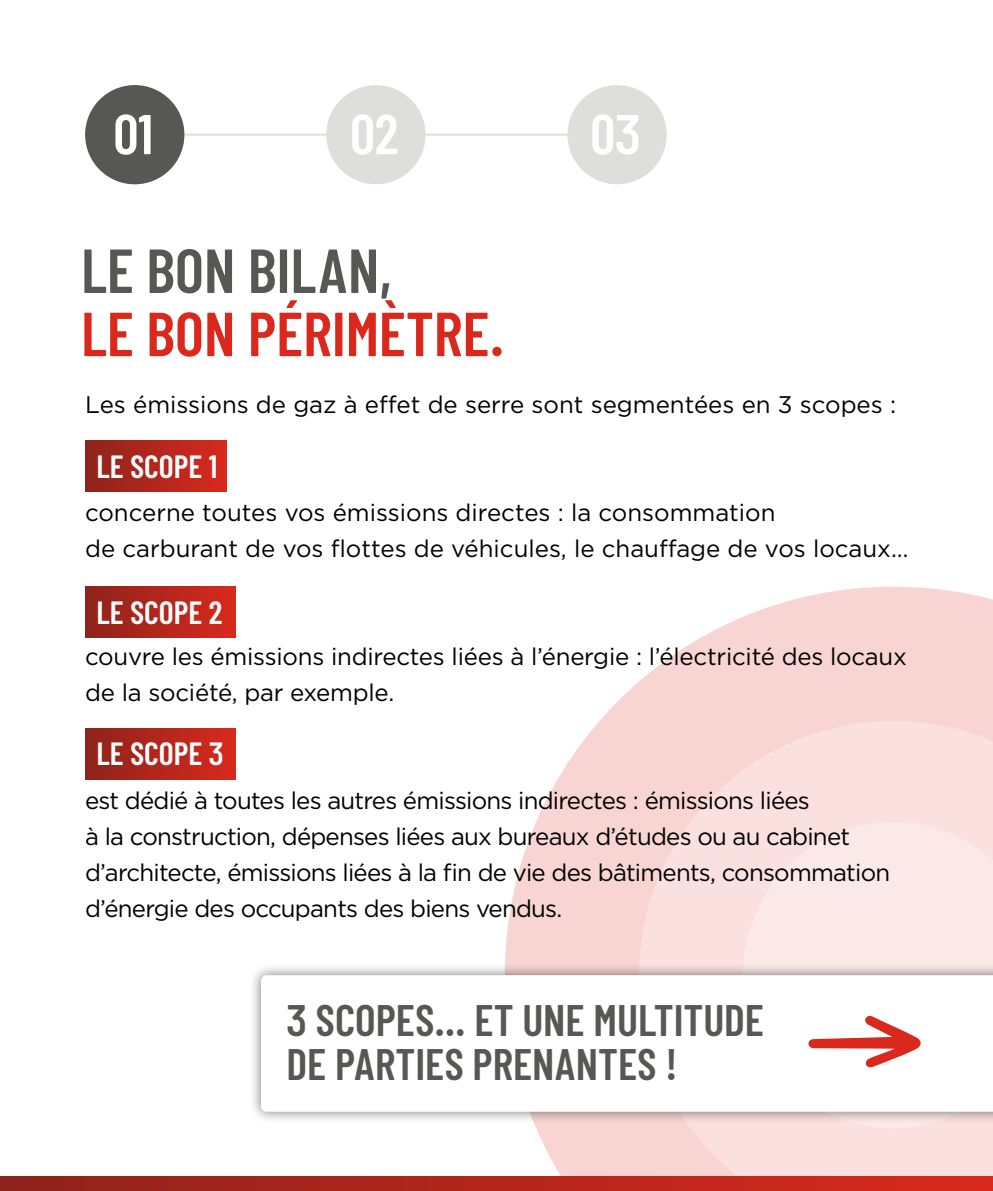
<style>
.page{position:relative;width:993px;height:1191px;background:#fff}
.page>*{position:absolute;margin:0;border:0;box-sizing:border-box;transform-origin:0 0}
.t1{font:600 62px "Barlow Condensed";color:#da291c}
.t2{font:600 62px "Barlow Condensed";color:#575756}
.t3{font:600 56px "Barlow Condensed";color:#fff}
.t4{font:600 44px/44px "Barlow Condensed";color:#575756}
.t5{font:600 32px "Barlow Condensed";color:#fff}
.t6{font:24px/36px "Gotham";letter-spacing:-.025em;color:#000}
.t7{font:24px/36px "Gotham";color:#000}
</style>
<div class="page">
<svg style="left:505px;top:586px;width:487px;height:590px;fill:#f8d4d2"></svg>
<svg style="left:639px;top:721px;width:353px;height:455px;background:#f9dcdb"></svg>
<svg style="left:742px;top:822px;width:250px;height:306px;background:#fae7e6"></svg>
<div style="left:85px;top:440px;width:142px;height:51px;background:linear-gradient(to right,#8e231b,#d8291c)"></div>
<div style="left:85px;top:587px;width:150px;height:51px;background:linear-gradient(to right,#8e231b,#d8291c)"></div>
<div style="left:85px;top:728px;width:150px;height:51px;background:linear-gradient(to right,#8e231b,#d8291c)"></div>
<svg style="left:0;top:1176px;width:992px;height:15px;background:#b3251b"></svg>
<div style="left:85px;top:85px;width:99px;height:99px;background:#575756;border-radius:50%"></div>
<div style="left:326px;top:85px;width:99px;height:99px;background:#dededd;border-radius:50%"></div>
<div style="left:567px;top:85px;width:99px;height:99px;background:#dededd;border-radius:50%"></div>
<hr style="left:184px;top:134px;width:142px;height:2px;background:#575756">
<hr style="left:425px;top:134px;width:142px;height:2px;background:#575756">
<div style="left:249px;top:963px;width:743px;height:161px;background:#000;opacity:.5"></div>
<svg style="left:261px;top:975px;width:731px;height:136px"></svg>
<svg style="left:806px;top:1013px;width:115px;height:55px"></svg>
<h2 class="t3" style="left:114px;top:99px;width:40px">01</h2>
<h2 class="t3" style="left:350px;top:99px;width:49px">02</h2>
<h2 class="t3" style="left:590px;top:99px;width:51px">03</h2>
<h1 class="t2" style="left:81px;top:232px;width:312px">LE BON BILAN,</h1>
<h1 class="t1" style="left:81px;top:295px;width:425px">LE BON PÉRIMÈTRE.</h1>
<p class="t7" style="left:85px;top:386px;width:812px">Les émissions de gaz à effet de serre sont segmentées en 3 scopes :</p>
<h3 class="t5" style="left:96px;top:446px;width:122px">LE SCOPE 1</h3>
<p class="t7" style="left:85px;top:494px;width:824px">concerne toutes vos émissions directes : la consommation<br>de carburant de vos flottes de véhicules, le chauffage de vos locaux…</p>
<h3 class="t5" style="left:96px;top:592px;width:127px">LE SCOPE 2</h3>
<p class="t6" style="left:85px;top:638px;width:823px">couvre les émissions indirectes liées à l’énergie : l’électricité des locaux de la société, par exemple.</p>
<h3 class="t5" style="left:96px;top:734px;width:128px">LE SCOPE 3</h3>
<p class="t6" style="left:85px;top:782px;width:806px">est dédié à toutes les autres émissions indirectes : émissions liées<br>à la construction, dépenses liées aux bureaux d’études ou au cabinet d’architecte, émissions liées à la fin de vie des bâtiments, consommation d’énergie des occupants des biens vendus.</p>
<h3 class="t4" style="left:286px;top:997px;width:478px">3 SCOPES… ET UNE MULTITUDE<br>DE PARTIES PRENANTES !</h3>
</div>
